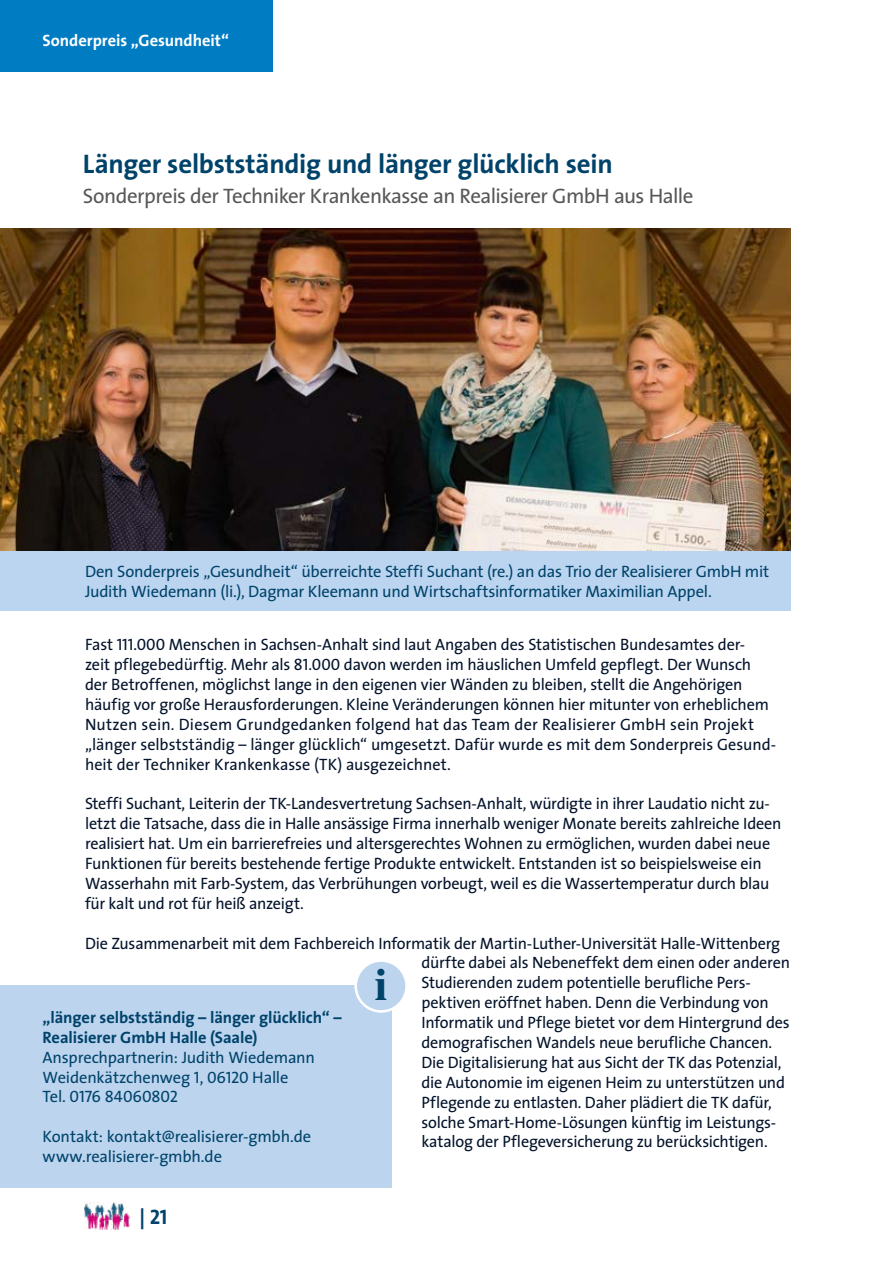
<style>
.page{position:relative;width:893px;height:1263px;background:#fff}
.page>*{position:absolute;margin:0;border:0;box-sizing:border-box;transform-origin:0 0}
.t1{font:700 45.3px "STIX General";color:#00436a}
.t2{font:700 27px "The Sans";letter-spacing:-.01em;color:#00436a}
.t3{font:21px "The Sans";letter-spacing:-.025em;color:#585757}
.t4{font:21px "The Sans Bold Caps";color:#00436a}
.t5{font:16.5px/20px "The Sans";letter-spacing:-.015em;color:#03122a}
.Bildunterschrift{font:16.5px/19.8px "The Sans";letter-spacing:-.015em;color:#00436a}
.Infobox_text{font:16.5px "The Sans";letter-spacing:-.01em;color:#00436a}
.Infobox_text-2{font:700 16.5px "The Sans";letter-spacing:-.005em;color:#00436a}
.Infobereich_Ungerade{font:700 16.5px "The Sans";color:#fff}
.Infobox_text-3{font:16.5px "The Sans Regular Caps";letter-spacing:-.005em;color:#00436a}
.s1{font-family:"The Sans Regular Caps"}
.s2{font-family:"The Sans"}
</style>
<div class="page">
<img style="left:84px;top:1203px;width:46px;height:26px">
<div style="left:0;top:0;width:272px;height:72px;background:#007cc3"></div>
<div style="left:0;top:551px;width:791px;height:59px;background:#bbd4ef"></div>
<img style="left:0;top:228px;width:791px;height:323px">
<div style="left:0;top:985px;width:392px;height:202px;background:#bcd4ee"></div>
<div style="left:356px;top:960px;width:51px;height:51px;background:#bcd4ee;border-radius:50%"></div>
<div style="left:354px;top:959px;width:54px;height:54px;border:3px solid #fff;border-radius:50%"></div>
<p class="Infobereich_Ungerade" style="left:43px;top:27px;width:188px">Sonderpreis „Gesundheit“</p>
<p class="t2" style="left:83px;top:142px;width:531px">Länger selbstständig und länger glücklich sein</p>
<p class="t3" style="left:83px;top:178px;width:612px">Sonderpreis der Techniker Krankenkasse an Realisierer GmbH aus Halle</p>
<p class="Bildunterschrift" style="left:85px;top:561px;width:686px">Den Sonderpreis „Gesundheit“ überreichte Steffi Suchant (re.) an das Trio der Realisierer GmbH mit<br>Judith Wiedemann (li.), Dagmar Kleemann und Wirtschaftsinformatiker Maximilian Appel.</p>
<p class="t5" style="left:85px;top:634px;width:693px">Fast <span class="s1">111</span>.<span class="s1">000</span> Menschen in Sachsen-Anhalt sind laut Angaben des Statistischen Bundesamtes der-<br>zeit pflegebedürftig. Mehr als <span class="s1">81</span>.<span class="s1">000</span> davon werden im häuslichen Umfeld gepflegt. Der Wunsch der Betroffenen, möglichst lange in den eigenen vier Wänden zu bleiben, stellt die Angehörigen häufig vor große Herausforderungen. Kleine Veränderungen können hier mitunter von erheblichem Nutzen sein. Diesem Grundgedanken folgend hat das Team der Realisierer GmbH sein Projekt „länger selbstständig – länger glücklich“ umgesetzt. Dafür wurde es mit dem Sonderpreis Gesund&shy;heit der Techniker Krankenkasse (TK) ausgezeichnet.</p>
<p class="t5" style="left:85px;top:793px;width:698px">Steffi Suchant, Leiterin der TK-Landesvertretung Sachsen-Anhalt, würdigte in ihrer Laudatio nicht zu&shy;letzt die Tatsache, dass die in Halle ansässige Firma innerhalb weniger Monate bereits zahlreiche Ideen realisiert hat. Um ein barrierefreies und altersgerechtes Wohnen zu ermöglichen, wurden dabei neue Funktionen für bereits bestehende fertige Produkte entwickelt. Entstanden ist so beispielsweise ein Wasserhahn mit Farb-System, das Verbrühungen vorbeugt, weil es die Wassertemperatur durch blau für kalt und rot für heiß anzeigt.</p>
<p class="t5" style="left:421px;top:932px;width:370px;text-indent:-336px">Die Zusammenarbeit mit dem Fachbereich Informatik der Martin-Luther-Universität Halle-Wittenberg dürfte dabei als Nebeneffekt dem einen oder anderen Studierenden zudem potentielle berufliche Pers&shy;pektiven eröffnet haben. Denn die Verbindung von Informatik und Pflege bietet vor dem Hintergrund des demografischen Wandels neue berufliche Chancen.<br>Die Digitalisierung hat aus Sicht der TK das Potenzial, die Autonomie im eigenen Heim zu unterstützen und Pflegende zu entlasten. Daher plädiert die TK dafür, solche Smart-Home-Lösungen künftig im Leistungs&shy;katalog der Pflegeversicherung zu berücksichtigen.</p>
<h1 class="t1" style="left:375px;top:952px;width:14px">i</h1>
<p class="Infobox_text-2" style="left:43px;top:1004px;width:301px">„länger selbstständig – länger glücklich“ –</p>
<p class="Infobox_text-2" style="left:43px;top:1024px;width:217px">Realisierer GmbH Halle (Saale)</p>
<p class="Infobox_text" style="left:43px;top:1043px;width:274px">Ansprechpartnerin: Judith Wiedemann</p>
<p class="Infobox_text" style="left:43px;top:1063px;width:248px">Weidenkätzchenweg <span class="s1">1, 06120</span> Halle</p>
<p class="Infobox_text-3" style="left:43px;top:1088px;width:137px"><span class="s2">Tel.</span> 0176 84060802</p>
<p class="Infobox_text" style="left:43px;top:1123px;width:270px">Kontakt: kontakt@realisierer-gmbh.de</p>
<p class="Infobox_text" style="left:43px;top:1142px;width:181px">www.realisierer-gmbh.de</p>
<p class="t4" style="left:139px;top:1199px;width:30px">| 21</p>
</div>
